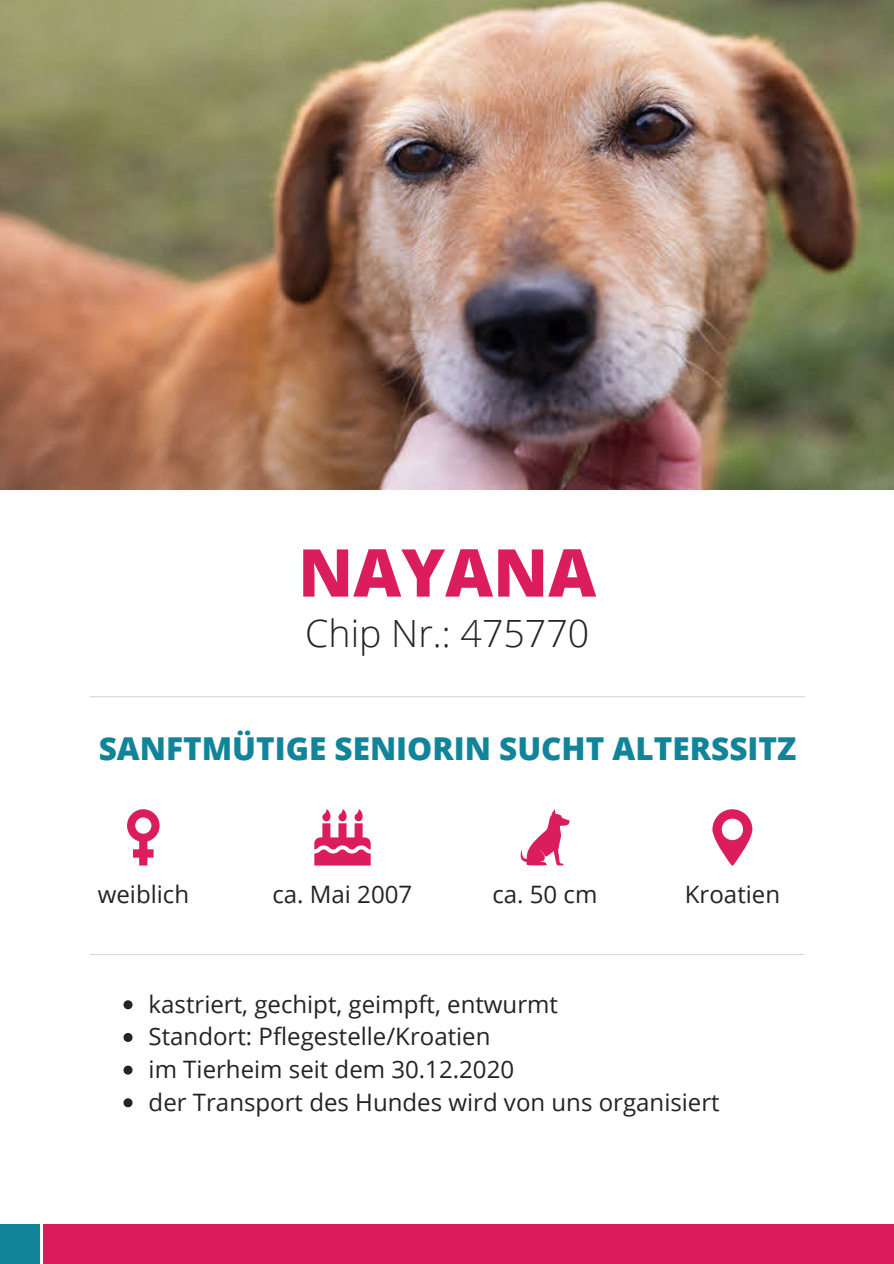
<style>
.page{position:relative;width:894px;height:1264px;background:#fff}
.page>*{position:absolute;margin:0;border:0;box-sizing:border-box;transform-origin:0 0}
.t1{font:800 66px "Open Sans";color:#db1d5d}
.t2{font:300 37.5px "Open Sans";color:#262422}
.t3{font:800 31.5px "Open Sans";color:#128499}
.t4{font:24px "Open Sans";color:#262422}
</style>
<div class="page">
<svg style="left:127px;top:809px;width:32px;height:56px"></svg>
<img style="left:0;top:0;width:893px;height:490px">
<div style="left:44px;top:1223px;width:849px;height:40px;background:#db1d5d"></div>
<div style="left:0;top:1223px;width:39px;height:40px;background:#128499"></div>
<hr style="left:90px;top:696px;width:714px;height:1px;background:#d5d9dc">
<svg style="left:314px;top:809px;width:56px;height:56px"></svg>
<svg style="left:520px;top:809px;width:50px;height:56px"></svg>
<svg style="left:712px;top:809px;width:40px;height:56px"></svg>
<hr style="left:90px;top:954px;width:714px;height:1px;background:#d5d9dc">
<svg style="left:123px;top:1000px;width:9px;height:9px"></svg>
<svg style="left:123px;top:1033px;width:9px;height:8px"></svg>
<svg style="left:123px;top:1065px;width:9px;height:9px"></svg>
<svg style="left:123px;top:1098px;width:9px;height:9px"></svg>
<p class="t1" style="left:298px;top:526px;width:299px">NAYANA</p>
<p class="t2" style="left:305px;top:607px;width:285px">Chip Nr.: 475770</p>
<p class="t3" style="left:99px;top:726px;width:699px">SANFTMÜTIGE SENIORIN SUCHT ALTERSSITZ</p>
<p class="t4" style="left:98px;top:877px;width:93px">weiblich</p>
<p class="t4" style="left:272px;top:877px;width:141px">ca. Mai 2007</p>
<p class="t4" style="left:492px;top:877px;width:106px">ca. 50 cm</p>
<p class="t4" style="left:684px;top:877px;width:97px">Kroatien</p>
<p class="t4" style="left:148px;top:987px;width:411px">kastriert, gechipt, geimpft, entwurmt</p>
<p class="t4" style="left:148px;top:1019px;width:343px">Standort: Pflegestelle/Kroatien</p>
<p class="t4" style="left:148px;top:1052px;width:367px">im Tierheim seit dem 30.12.2020</p>
<p class="t4" style="left:148px;top:1085px;width:572px">der Transport des Hundes wird von uns organisiert</p>
</div>
